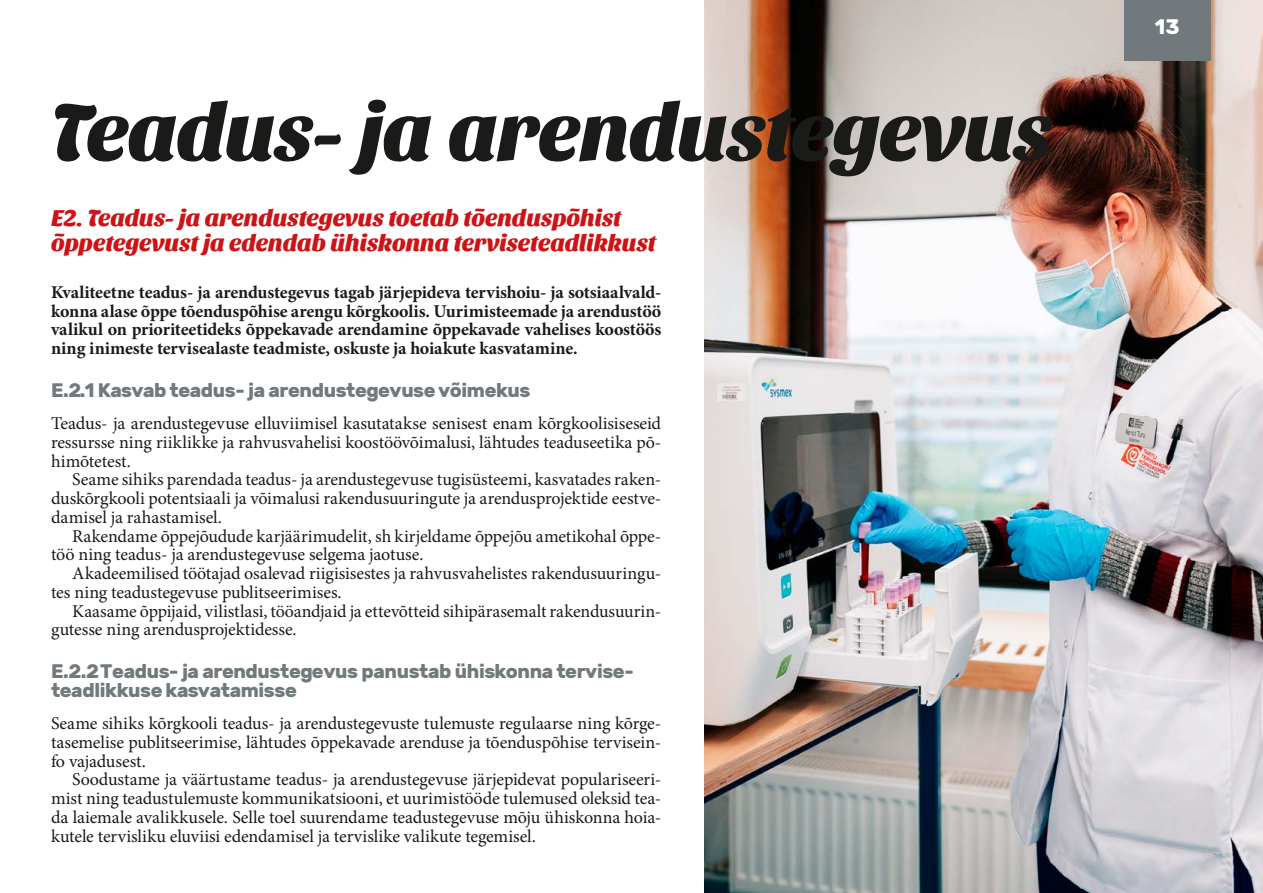
<style>
.page{position:relative;width:1263px;height:893px;background:#fff}
.page>*{position:absolute;margin:0;border:0;box-sizing:border-box;transform-origin:0 0}
.t1{font:82.5px "Sansita One";letter-spacing:-.035em;color:#1a1a18}
.t2{font:24px/25.5px "Sansita One";letter-spacing:-.02em;color:#cd1316}
.t3{font:700 21px "Rubik";color:#fff}
.t4{font:700 19.5px/19.5px "Rubik";letter-spacing:-.02em;color:#72797c}
.t5{font:18px/18.8px "Minion Pro";letter-spacing:-.005em;color:#1a1a18;text-align:justify}
.t6{font:700 18px/18.8px "Minion Pro";letter-spacing:-.005em;color:#1a1a18;text-align:justify}
</style>
<div class="page">
<img style="left:704px;top:0;width:559px;height:893px">
<div style="left:1124px;top:0;width:86px;height:60px;background:#72797c"></div>
<h1 class="t1" style="left:50px;top:85px;width:1006px">Teadus- ja arendustegevus</h1>
<h2 class="t2" style="left:51px;top:205px;width:607px">E2. Teadus- ja arendustegevus toetab tõenduspõhist õppetegevust ja edendab ühiskonna terviseteadlikkust</h2>
<p class="t6" style="left:51px;top:282px;width:612px">Kvaliteetne teadus- ja arendustegevus tagab järjepideva tervishoiu- ja sotsiaalvald&shy;konna alase õppe tõenduspõhise arengu kõrgkoolis. Uurimisteemade ja arendustöö valikul on prioriteetideks õppekavade arendamine õppekavade vahelises koostöös ning inimeste tervisealaste teadmiste, oskuste ja hoiakute kasvatamine.</p>
<p class="t4" style="left:51px;top:380px;width:481px">E.2.1 Kasvab teadus- ja arendustegevuse võimekus</p>
<p class="t5" style="left:51px;top:414px;width:612px">Teadus- ja arendustegevuse elluviimisel kasutatakse senisest enam kõrgkoolisiseseid ressursse ning riiklikke ja rahvusvahelisi koostöövõimalusi, lähtudes teaduseetika põ&shy;himõtetest.</p>
<p class="t5" style="left:51px;top:470px;width:612px;text-indent:21px">Seame sihiks parendada teadus- ja arendustegevuse tugisüsteemi, kasvatades raken&shy;duskõrgkooli potentsiaali ja võimalusi rakendusuuringute ja arendusprojektide eestve&shy;damisel ja rahastamisel.</p>
<p class="t5" style="left:51px;top:526px;width:612px;text-indent:21px">Rakendame õppejõudude karjäärimudelit, sh kirjeldame õppejõu ametikohal õppe&shy;töö ning teadus- ja arendustegevuse selgema jaotuse.</p>
<p class="t5" style="left:51px;top:564px;width:612px;text-indent:21px">Akadeemilised töötajad osalevad riigisisestes ja rahvusvahelistes rakendusuuringu&shy;tes ning teadustegevuse publitseerimises.</p>
<p class="t5" style="left:51px;top:601px;width:612px;text-indent:21px">Kaasame õppijaid, vilistlasi, tööandjaid ja ettevõtteid sihipärasemalt rakendusuurin&shy;gutesse ning arendusprojektidesse.</p>
<p class="t4" style="left:51px;top:662px;width:584px">E.2.2 Teadus- ja arendustegevus panustab ühiskonna tervise&shy;teadlikkuse kasvatamisse</p>
<p class="t5" style="left:51px;top:714px;width:612px">Seame sihiks kõrgkooli teadus- ja arendustegevuste tulemuste regulaarse ning kõrge&shy;tasemelise publitseerimise, lähtudes õppekavade arenduse ja tõenduspõhise tervisein&shy;fo vajadusest.</p>
<p class="t5" style="left:51px;top:770px;width:612px;text-indent:21px">Soodustame ja väärtustame teadus- ja arendustegevuse järjepidevat populariseeri&shy;mist ning teadustulemuste kommunikatsiooni, et uurimistööde tulemused oleksid tea&shy;da laiemale avalikkusele. Selle toel suurendame teadustegevuse mõju ühiskonna hoia&shy;kutele tervisliku eluviisi edendamisel ja tervislike valikute tegemisel.</p>
<p class="t3" style="left:1155px;top:15px;width:26px">13</p>
</div>
